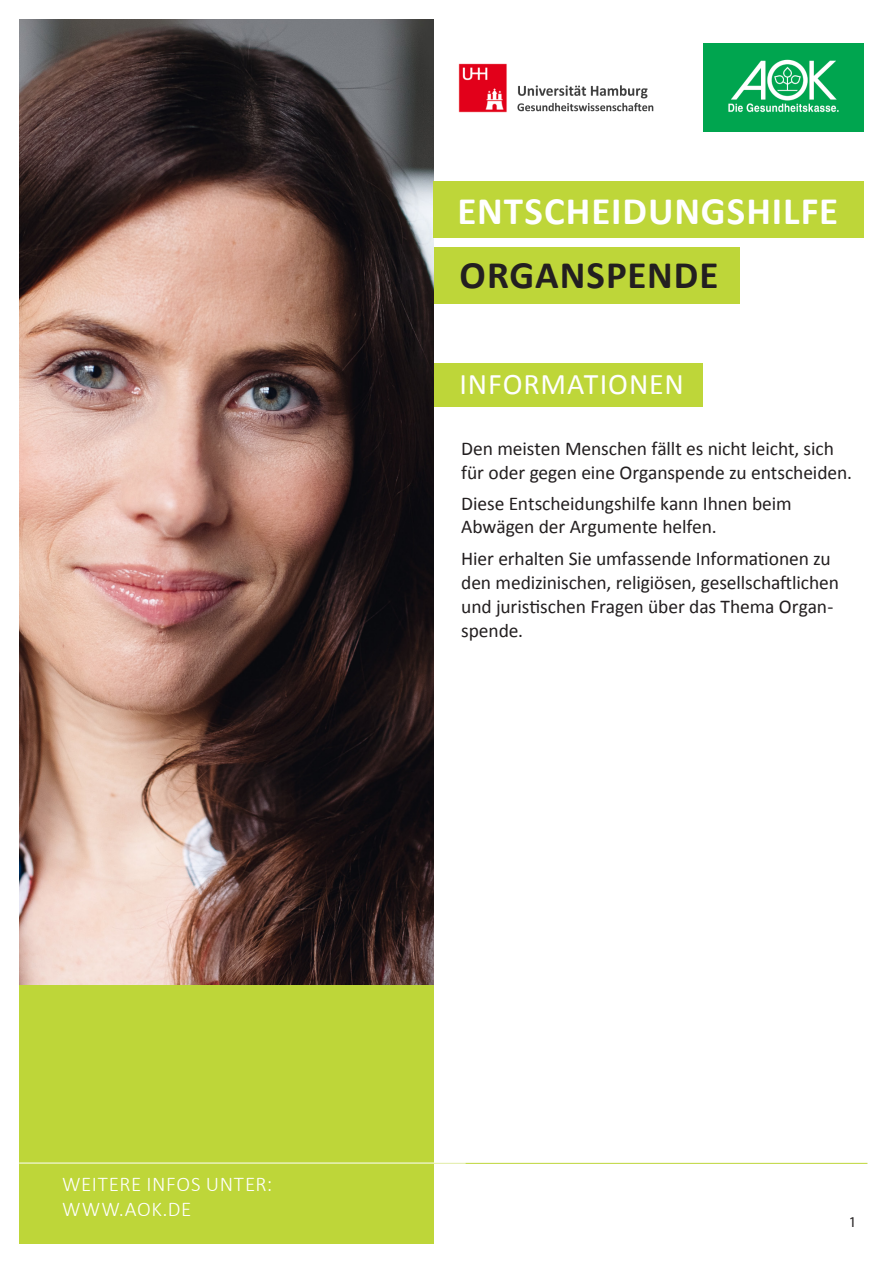
<style>
.page{position:relative;width:893px;height:1263px;background:#fff}
.page>*{position:absolute;margin:0;border:0;box-sizing:border-box;transform-origin:0 0}
.t1{font:700 39px/64.8px "Calibri";letter-spacing:.025em;color:#fff}
.t2{font:30px "Calibri";letter-spacing:.03em;color:#fff}
.t3{font:300 21px/25.5px "Calibri";letter-spacing:.03em;color:#fff}
.t4{font:19.5px/24px "Calibri";letter-spacing:-.005em;color:#231f20}
.t5{font:15px "Myriad Pro";color:#231f20}
.s1{color:#231f20}
</style>
<div class="page">
<hr style="left:21px;top:1163px;width:846px;height:1px;background:#bed639">
<div style="left:19px;top:19px;width:414px;height:1224px;background:#bed639"></div>
<img style="left:19px;top:19px;width:414px;height:966px">
<div style="left:434px;top:247px;width:306px;height:56px;background:#bed639"></div>
<img style="left:703px;top:43px;width:161px;height:88px">
<div style="left:433px;top:181px;width:431px;height:57px;background:#bed639"></div>
<img style="left:458px;top:63px;width:196px;height:50px">
<hr style="left:19px;top:1163px;width:447px;height:1px;background:#fff">
<div style="left:434px;top:363px;width:269px;height:44px;background:#bed639"></div>
<h1 class="t1" style="left:457px;top:178px;width:382px">ENTSCHEIDUNGSHILFE<br><span class="s1">ORGANSPENDE</span></h1>
<h2 class="t2" style="left:459px;top:365px;width:226px">INFORMATIONEN</h2>
<p class="t4" style="left:461px;top:437px;width:392px">Den meisten Menschen fällt es nicht leicht, sich für oder gegen eine Organspende zu entscheiden.</p>
<p class="t4" style="left:461px;top:492px;width:332px;line-height:22.5px">Diese Entscheidungshilfe kann Ihnen beim<br>Abwägen der Argumente helfen.</p>
<p class="t4" style="left:461px;top:547px;width:379px">Hier erhalten Sie umfassende Informationen zu den medizinischen, religiösen, gesellschaftlichen und juristischen Fragen über das Thema Organ&shy;spende.</p>
<p class="t3" style="left:62px;top:1170px;width:212px">WEITERE INFOS UNTER:<br>WWW.AOK.DE</p>
<p class="t5" style="left:849px;top:1212px;width:9px">1</p>
</div>
